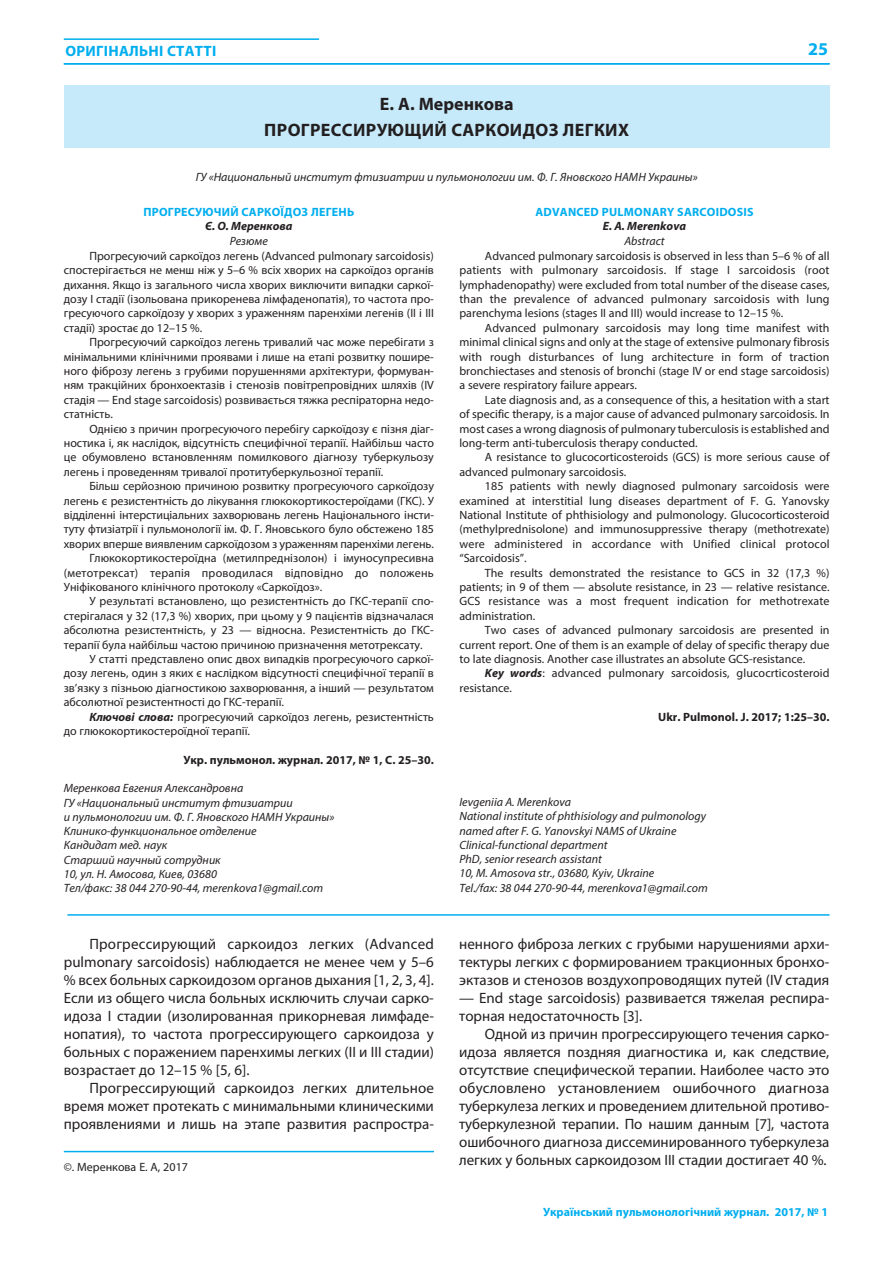
<style>
.page{position:relative;width:893px;height:1263px;background:#fff}
.page>*{position:absolute;margin:0;border:0;box-sizing:border-box;transform-origin:0 0}
.t1{font:700 18px/25.8px "Myriad Pro";letter-spacing:.02em;color:#231f20;text-align:center}
.t2{font:700 18px "Myriad Pro";color:#00aeef}
.t3{font:15px/18px "Myriad Pro";color:#231f20;text-align:justify}
.t4{font:700 15px "Myriad Pro";letter-spacing:.02em;color:#00aeef}
.t5{font:12px/14.4px "Myriad Pro";color:#231f20;text-align:justify}
.t6{font:italic 12px/14.2px "Myriad Pro";color:#231f20}
.t7{font:700 12px "Myriad Pro";color:#231f20}
.t8{font:700 12px "Myriad Pro";letter-spacing:.02em;color:#00aeef}
.t9{font:12px "Myriad Pro";letter-spacing:.02em;color:#231f20}
.t10{font:700 12px "Myriad Pro";color:#00aeef}
.t11{font:italic 700 12px "Myriad Pro";color:#231f20}
.s1{font-weight:700;font-style:italic}
</style>
<div class="page">
<hr style="left:64px;top:38px;width:255px;height:2px;background:#00aeef">
<hr style="left:64px;top:63px;width:765px;height:2px;background:#00aeef">
<div style="left:64px;top:85px;width:765px;height:63px;background:#c6eafa"></div>
<hr style="left:67px;top:914px;width:762px;height:2px;background:#00aeef">
<hr style="left:64px;top:1151px;width:370px;height:1px;background:#00aeef">
<p class="t4" style="left:65px;top:45px;width:152px">ОРИГІНАЛЬНІ СТАТТІ</p>
<h1 class="t2" style="left:808px;top:42px;width:21px">25</h1>
<h1 class="t1" style="left:264px;top:92px;width:366px">Е. А. Меренкова<br>ПРОГРЕССИРУЮЩИЙ САРКОИДОЗ ЛЕГКИХ</h1>
<p class="t6" style="left:196px;top:171px;width:503px">ГУ «Национальный институт фтизиатрии и пульмонологии им. Ф. Г. Яновского НАМН Украины»</p>
<p class="t8" style="left:143px;top:207px;width:212px">ПРОГРЕСУЮЧИЙ САРКОЇДОЗ ЛЕГЕНЬ</p>
<p class="t11" style="left:205px;top:222px;width:89px">Є. О. Меренкова</p>
<p class="t6" style="left:230px;top:235px;width:40px">Резюме</p>
<p class="t5" style="left:64px;top:250px;width:371px;text-indent:26px">Прогресуючий саркоїдоз легень (Advanced pulmonary sarcoidosis) спостерігається не менш ніж у 5–6 % всіх хворих на саркоїдоз органів дихання. Якщо із загального числа хворих виключити випадки саркої&shy;дозу I стадії (ізольована прикоренева лімфаденопатія), то частота про&shy;гресуючого саркоїдозу у хворих з ураженням паренхіми легенів (II і III стадії) зростає до 12–15 %.</p>
<p class="t5" style="left:64px;top:336px;width:371px;text-indent:26px">Прогресуючий саркоїдоз легень тривалий час може перебігати з мінімальними клінічними проявами і лише на етапі розвитку пошире&shy;ного фіброзу легень з грубими порушеннями архітектури, формуван&shy;ням тракційних бронхоектазів і стенозів повітрепровідних шляхів (IV стадія — Еnd stage sarcoidosis) розвивається тяжка респіраторна недо&shy;статність.</p>
<p class="t5" style="left:64px;top:422px;width:371px;text-indent:26px">Однією з причин прогресуючого перебігу саркоїдозу є пізня діаг&shy;ностика і, як наслідок, відсутність специфічної терапії. Найбільш часто це обумовлено встановленням помилкового діагнозу туберкульозу легень і проведенням тривалої протитуберкульозної терапії.</p>
<p class="t5" style="left:89px;top:480px;width:346px">Більш серйозною причиною розвитку прогресуючого саркоїдозу</p>
<p class="t5" style="left:64px;top:494px;width:371px">легень є резистентність до лікування глюкокортикостероїдами (ГКС). У</p>
<p class="t5" style="left:64px;top:509px;width:372px">відділенні інтерстиціальних захворювань легень Національного інсти-</p>
<p class="t5" style="left:64px;top:523px;width:371px">туту фтизіатрії і пульмонології ім. Ф. Г. Яновського було обстежено 185</p>
<p class="t5" style="left:64px;top:538px;width:372px">хворих вперше виявленим саркоїдозом з ураженням паренхіми легень.</p>
<p class="t5" style="left:89px;top:552px;width:346px">Глюкокортикостероїдна (метилпреднізолон) і імуносупресивна</p>
<p class="t9" style="left:64px;top:568px;width:371px">(метотрексат) терапія проводилася відповідно до положень</p>
<p class="t5" style="left:64px;top:581px;width:260px">Уніфікованого клінічного протоколу «Саркоїдоз».</p>
<p class="t5" style="left:89px;top:595px;width:346px">У результаті встановлено, що резистентність до ГКС-терапії спо-</p>
<p class="t5" style="left:64px;top:610px;width:371px">стерігалася у 32 (17,3 %) хворих, при цьому у 9 пацієнтів відзначалася</p>
<p class="t5" style="left:64px;top:624px;width:371px">абсолютна резистентність, у 23 — відносна. Резистентність до ГКС-</p>
<p class="t5" style="left:64px;top:638px;width:360px">терапії була найбільш частою причиною призначення метотрексату.</p>
<p class="t5" style="left:89px;top:653px;width:346px">У статті представлено опис двох випадків прогресуючого саркої-</p>
<p class="t5" style="left:64px;top:667px;width:371px">дозу легень, один з яких є наслідком відсутності специфічної терапії в</p>
<p class="t5" style="left:64px;top:682px;width:371px">зв’язку з пізньою діагностикою захворювання, а інший — результатом</p>
<p class="t5" style="left:64px;top:696px;width:222px">абсолютної резистентності до ГКС-терапії.</p>
<p class="t5" style="left:89px;top:710px;width:346px"><span class="s1">Ключові слова:</span> прогресуючий саркоїдоз легень, резистентність</p>
<p class="t5" style="left:64px;top:725px;width:188px">до глюкокортикостероїдної терапії.</p>
<p class="t7" style="left:183px;top:755px;width:252px">Укр. пульмонол. журнал. 2017, № 1, С. 25–30.</p>
<p class="t6" style="left:64px;top:782px;width:272px">Меренкова Евгения Александровна<br>ГУ «Национальный институт фтизиатрии<br>и пульмонологии им. Ф. Г. Яновского НАМН Украины» Клинико-функциональное отделение<br>Кандидат мед. наук<br>Cтарший научный сотрудник<br>10, ул. Н. Амосова, Киев, 03680<br>Тел/факс: 38 044 270-90-44, merenkova1@gmail.com</p>
<p class="t8" style="left:535px;top:207px;width:220px">ADVANCED PULMONARY SARCOIDOSIS</p>
<p class="t11" style="left:603px;top:222px;width:85px">E. A. Merenkova</p>
<p class="t6" style="left:624px;top:235px;width:42px">Abstract</p>
<p class="t5" style="left:459px;top:250px;width:371px;text-indent:26px">Advanced pulmonary sarcoidosis is observed in less than 5–6 % of all patients with pulmonary sarcoidosis. If stage I sarcoidosis (root lymphadenopathy) were excluded from total number of the disease cases, than the prevalence of advanced pulmonary sarcoidosis with lung parenchyma lesions (stages II and III) would increase to 12–15 %.</p>
<p class="t5" style="left:459px;top:322px;width:371px;text-indent:26px">Advanced pulmonary sarcoidosis may long time manifest with minimal clinical signs and only at the stage of extensive pulmonary fibrosis with rough disturbances of lung architecture in form of traction bronchiectases and stenosis of bronchi (stage IV or end stage sarcoidosis) a severe respiratory failure appears.</p>
<p class="t5" style="left:459px;top:394px;width:371px;text-indent:26px">Late diagnosis and, as a consequence of this, a hesitation with a start of specific therapy, is a major cause of advanced pulmonary sarcoidosis. In most cases a wrong diagnosis of pulmonary tuberculosis is established and long-term anti-tuberculosis therapy conducted.</p>
<p class="t5" style="left:459px;top:451px;width:371px;text-indent:26px">A resistance to glucocorticosteroids (GCS) is more serious cause of advanced pulmonary sarcoidosis.</p>
<p class="t5" style="left:459px;top:480px;width:371px;text-indent:26px">185 patients with newly diagnosed pulmonary sarcoidosis were examined at interstitial lung diseases department of F. G. Yanovsky National Institute of phthisiology and pulmonology. Glucocorticosteroid (methylprednisolone) and immunosuppressive therapy (methotrexate) were administered in accordance with Unified clinical protocol “Sarcoidosis”.</p>
<p class="t5" style="left:459px;top:566px;width:371px;text-indent:26px">The results demonstrated the resistance to GCS in 32 (17,3 %) patients; in 9 of them — absolute resistance, in 23 — relative resistance.<br>GCS resistance was a most frequent indication for methotrexate administration.</p>
<p class="t5" style="left:459px;top:624px;width:371px;text-indent:26px">Two cases of advanced pulmonary sarcoidosis are presented in current report. One of them is an example of delay of specific therapy due to late diagnosis. Another case illustrates an absolute GCS-resistance.</p>
<p class="t5" style="left:459px;top:667px;width:371px;text-indent:26px"><span class="s1">Key words</span>: advanced pulmonary sarcoidosis, glucocrticosteroid resistance.</p>
<p class="t7" style="left:658px;top:712px;width:173px">Ukr. Pulmonol. J. 2017; 1:25–30.</p>
<p class="t6" style="left:459px;top:796px;width:250px">Ievgeniia A. Merenkova<br>National institute of phthisiology and pulmonology named after F. G. Yanovskyi NAMS of Ukraine Clinical-functional department<br>PhD, senior research assistant<br>10, M. Amosova str., 03680, Kyiv, Ukraine<br>Tel./fax: 38 044 270-90-44, merenkova1@gmail.com</p>
<p class="t3" style="left:64px;top:936px;width:371px;text-indent:26px">Прогрессирующий саркоидоз легких (Advanced pulmonary sarcoidosis) наблюдается не менее чем у 5–6 % всех больных саркоидозом органов дыхания [1, 2, 3, 4].<br>Если из общего числа больных исключить случаи сарко&shy;идоза I стадии (изолированная прикорневая лимфаде&shy;нопатия), то частота прогрессирующего саркоидоза у больных с поражением паренхимы легких (II и III стадии) возрастает до 12–15 % [5, 6].</p>
<p class="t3" style="left:64px;top:1080px;width:371px;text-indent:26px">Прогрессирующий саркоидоз легких длительное время может протекать с минимальными клиническими проявлениями и лишь на этапе развития распростра-</p>
<p class="t5" style="left:64px;top:1161px;width:126px">©. Меренкова Е. А, 2017</p>
<p class="t3" style="left:459px;top:936px;width:371px">ненного фиброза легких с грубыми нарушениями архи&shy;тектуры легких с формированием тракционных бронхо&shy;эктазов и стенозов воздухопроводящих путей (IV стадия</p>
<p class="t3" style="left:459px;top:990px;width:371px">— Еnd stage sarcoidosis) развивается тяжелая респира&shy;торная недостаточность [3].</p>
<p class="t3" style="left:459px;top:1026px;width:371px;text-indent:26px">Одной из причин прогрессирующего течения сарко&shy;идоза является поздняя диагностика и, как следствие, отсутствие специфической терапии. Наиболее часто это обусловлено установлением ошибочного диагноза туберкулеза легких и проведением длительной противо&shy;туберкулезной терапии. По нашим данным [7], частота ошибочного диагноза диссеминированного туберкулеза легких у больных саркоидозом III стадии достигает 40 %.</p>
<p class="t10" style="left:543px;top:1207px;width:286px">Український пульмонологічний журнал. 2017, № 1</p>
</div>
